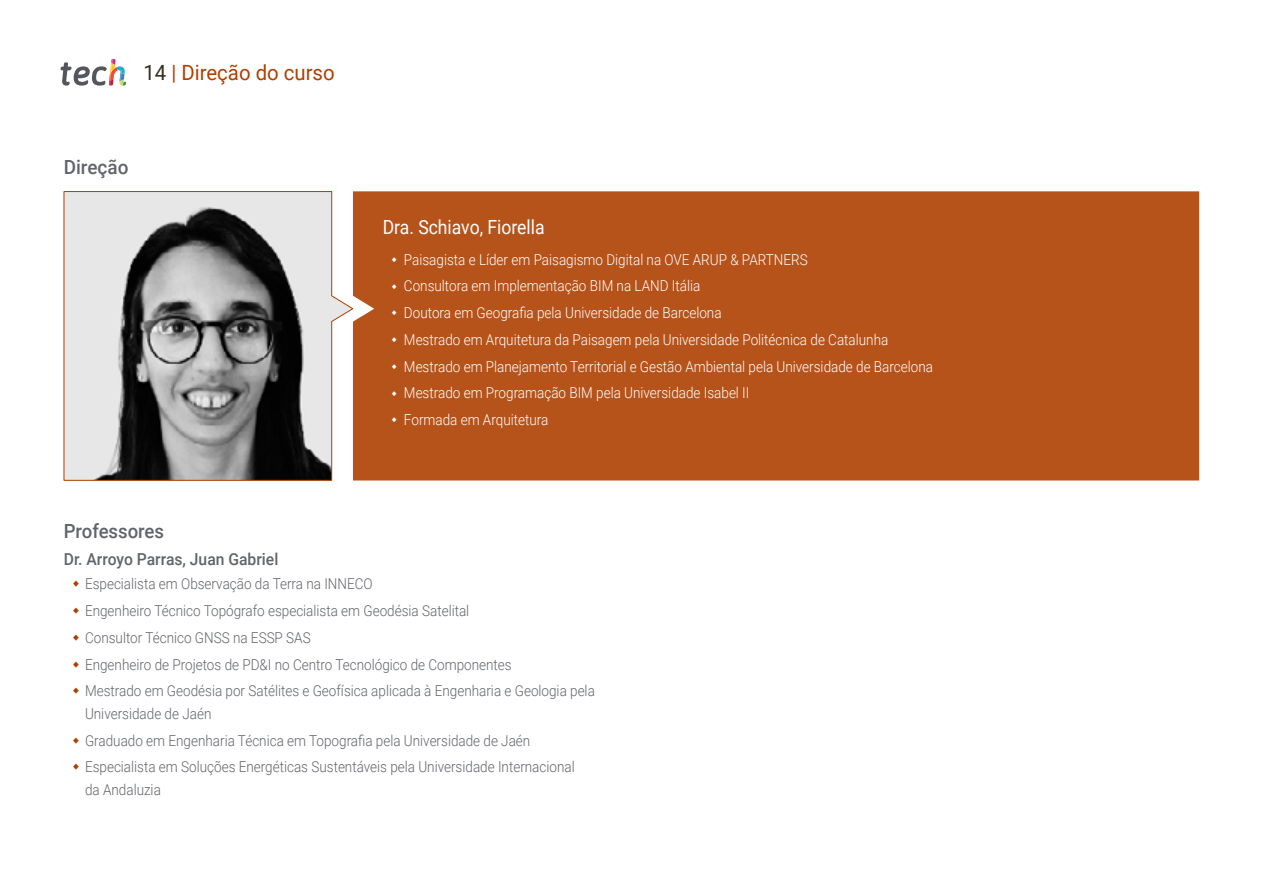
<style>
.page{position:relative;width:1263px;height:893px;background:#fff}
.page>*{position:absolute;margin:0;border:0;box-sizing:border-box;transform-origin:0 0}
.t1{font:21px "Roboto";color:#ae4000}
.t2{font:19.5px "Roboto";color:#fff;scale:.9 1}
.t3{font:500 19.5px "Roboto";color:#61646a;scale:.95 1}
.t4{font:500 19.5px "Roboto";color:#61646a}
.t5{font:500 16.5px "Roboto";color:#61646a;scale:.95 1}
.t6{font:300 15px/26.7px "Roboto";color:#61646a;scale:.9 1}
.t7{font:300 15px/26.7px "Roboto";color:#fff;scale:.9 1}
.s1{color:#312e20}
</style>
<div class="page">
<svg style="left:61px;top:59px;width:65px;height:27px"></svg>
<div style="left:353px;top:191px;width:846px;height:289px;background:#b6531a"></div>
<svg style="left:64px;top:191px;width:289px;height:290px;background:#9e9c9c"></svg>
<svg style="left:392px;top:257px;width:5px;height:5px"></svg>
<svg style="left:392px;top:284px;width:5px;height:5px"></svg>
<svg style="left:392px;top:310px;width:5px;height:5px"></svg>
<svg style="left:392px;top:337px;width:5px;height:5px"></svg>
<svg style="left:392px;top:364px;width:5px;height:5px"></svg>
<svg style="left:392px;top:391px;width:5px;height:5px"></svg>
<svg style="left:392px;top:417px;width:5px;height:5px"></svg>
<h1 class="t1" style="left:144px;top:57px;width:193px"><span class="s1">14</span> | Direção do curso</h1>
<h2 class="t4" style="left:64px;top:154px;width:66px">Direção</h2>
<h2 class="t3" style="left:64px;top:517px;width:107px">Professores</h2>
<h2 class="t2" style="left:383px;top:213px;width:181px">Dra. Schiavo, Fiorella</h2>
<p class="t7" style="left:404px;top:245px;width:589px">Paisagista e Líder em Paisagismo Digital na OVE ARUP &amp; PARTNERS<br>Consultora em Implementação BIM na LAND Itália<br>Doutora em Geografia pela Universidade de Barcelona<br>Mestrado em Arquitetura da Paisagem pela Universidade Politécnica de Catalunha Mestrado em Planejamento Territorial e Gestão Ambiental pela Universidade de Barcelona Mestrado em Programação BIM pela Universidade Isabel II<br>Formada em Arquitetura</p>
<p class="t5" style="left:64px;top:547px;width:227px">Dr. Arroyo Parras, Juan Gabriel</p>
<p class="t6" style="left:85px;top:570px;width:568px">Especialista em Observação da Terra na INNECO<br>Engenheiro Técnico Topógrafo especialista em Geodésia Satelital<br>Consultor Técnico GNSS na ESSP SAS<br>Engenheiro de Projetos de PD&amp;I no Centro Tecnológico de Componentes<br>Mestrado em Geodésia por Satélites e Geofísica aplicada à Engenharia e Geologia pela</p>
<p class="t6" style="left:85px;top:700px;width:546px">Universidade de Jaén<br>Graduado em Engenharia Técnica em Topografia pela Universidade de Jaén<br>Especialista em Soluções Energéticas Sustentáveis pela Universidade Internacional</p>
<p class="t6" style="left:85px;top:776px;width:86px">da Andaluzia</p>
</div>
